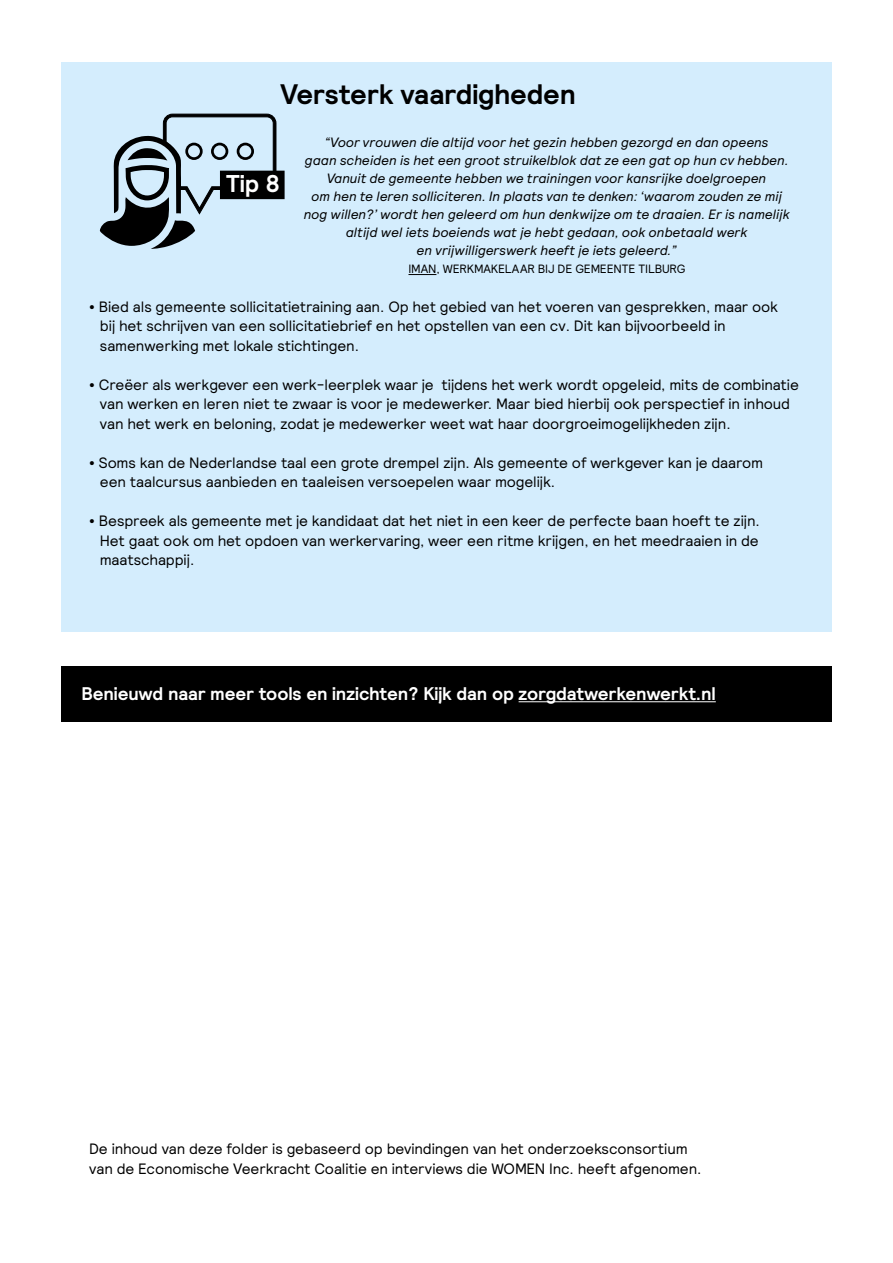
<style>
.page{position:relative;width:893px;height:1263px;background:#fff}
.page>*{position:absolute;margin:0;border:0;box-sizing:border-box;transform-origin:0 0}
.t1{font:700 28.2px "Relative";letter-spacing:-.01em;color:#000}
.t2{font:700 24.3px "Relative";color:#fff}
.t3{font:700 18.3px "Relative";letter-spacing:-.005em;color:#fff}
.t4{font:15px/19.5px "Relative";letter-spacing:-.01em;color:#000}
.t5{font:italic 13.5px/18px "Relative";letter-spacing:-.015em;color:#000;text-align:center}
.t6{font:12px "Relative";letter-spacing:-.01em;color:#000}
.s1{font-weight:700}
</style>
<div class="page">
<div style="left:61px;top:62px;width:771px;height:569px;background:#d4edfd"></div>
<svg style="left:100px;top:113px;width:177px;height:136px"></svg>
<svg style="left:408px;top:274px;width:28px;height:1px"></svg>
<div style="left:220px;top:171px;width:65px;height:28px;background:#000"></div>
<div style="left:61px;top:666px;width:771px;height:55px;background:#000"></div>
<hr style="left:519px;top:701px;width:197px;height:1px;background:#fff">
<h1 class="t1" style="left:281px;top:84px;width:297px">Versterk vaardigheden</h1>
<p class="t5" style="left:304px;top:135px;width:488px">“Voor vrouwen die altijd voor het gezin hebben gezorgd en dan opeens<br>gaan scheiden is het een groot struikelblok dat ze een gat op hun cv hebben.<br>Vanuit de gemeente hebben we trainingen voor kansrijke doelgroepen<br>om hen te leren solliciteren. In plaats van te denken: ‘waarom zouden ze mij nog willen?’ wordt hen geleerd om hun denkwijze om te draaien. Er is namelijk altijd wel iets boeiends wat je hebt gedaan, ook onbetaald werk<br>en vrijwilligerswerk heeft je iets geleerd.”</p>
<p class="t6" style="left:408px;top:263px;width:278px">IMAN, WERKMAKELAAR BIJ DE GEMEENTE TILBURG</p>
<h2 class="t2" style="left:226px;top:175px;width:55px">Tip 8</h2>
<p class="t4" style="left:100px;top:297px;width:680px;text-indent:-11px"><span class="s1">•</span> Bied als gemeente sollicitatietraining aan. Op het gebied van het voeren van gesprekken, maar ook bij het schrijven van een sollicitatiebrief en het opstellen van een cv. Dit kan bijvoorbeeld in samenwerking met lokale stichtingen.</p>
<p class="t4" style="left:100px;top:375px;width:700px;text-indent:-11px"><span class="s1">•</span> Creëer als werkgever een werk-leerplek waar je tijdens het werk wordt opgeleid, mits de combinatie van werken en leren niet te zwaar is voor je medewerker. Maar bied hierbij ook perspectief in inhoud van het werk en beloning, zodat je medewerker weet wat haar doorgroeimogelijkheden zijn.</p>
<p class="t4" style="left:100px;top:453px;width:665px;text-indent:-11px"><span class="s1">•</span> Soms kan de Nederlandse taal een grote drempel zijn. Als gemeente of werkgever kan je daarom een taalcursus aanbieden en taaleisen versoepelen waar mogelijk.</p>
<p class="t4" style="left:100px;top:511px;width:662px;text-align:justify;text-indent:-11px"><span class="s1">•</span> Bespreek als gemeente met je kandidaat dat het niet in een keer de perfecte baan hoeft te zijn.<br>Het gaat ook om het opdoen van werkervaring, weer een ritme krijgen, en het meedraaien in de maatschappij.</p>
<p class="t3" style="left:81px;top:687px;width:636px">Benieuwd naar meer tools en inzichten? Kijk dan op zorgdatwerkenwerkt.nl</p>
<p class="t4" style="left:89px;top:1139px;width:614px">De inhoud van deze folder is gebaseerd op bevindingen van het onderzoeksconsortium van de Economische Veerkracht Coalitie en interviews die WOMEN Inc. heeft afgenomen.</p>
</div>
